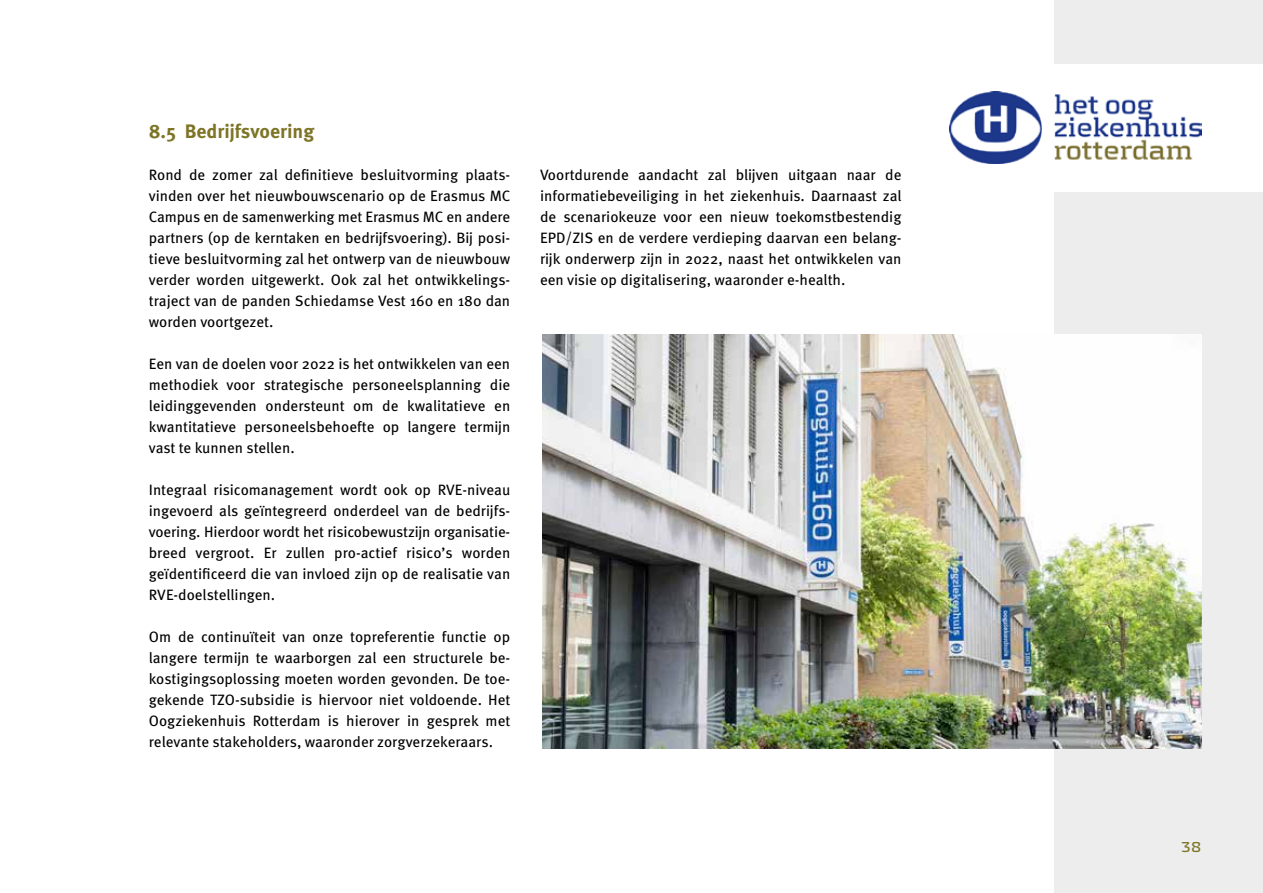
<style>
.page{position:relative;width:1263px;height:893px;background:#fff}
.page>*{position:absolute;margin:0;border:0;box-sizing:border-box;transform-origin:0 0}
.t1{font:700 19.5px "Meta Pro";color:#7d7426}
.t2{font:15px/21px "Meta Pro";color:#000;text-align:justify}
.t3{font:700 15px "Kontrapunkt";color:#7d7426}
</style>
<div class="page">
<div style="left:1054px;top:0;width:209px;height:893px;background:#ededed"></div>
<div style="left:901px;top:64px;width:362px;height:127px;background:#fff"></div>
<img style="left:949px;top:91px;width:252px;height:72px">
<img style="left:542px;top:335px;width:659px;height:413px">
<h1 class="t1" style="left:149px;top:119px;width:167px">8.5 Bedrijfsvoering</h1>
<p class="t2" style="left:149px;top:165px;width:363px">Rond de zomer zal definitieve besluitvorming plaats&shy;vinden over het nieuwbouwscenario op de Erasmus MC Campus en de samenwerking met Erasmus MC en andere partners (op de kerntaken en bedrijfsvoering). Bij posi&shy;tieve besluitvorming zal het ontwerp van de nieuwbouw verder worden uitgewerkt. Ook zal het ontwikkelings&shy;traject van de panden Schiedamse Vest 160 en 180 dan worden voortgezet.</p>
<p class="t2" style="left:149px;top:354px;width:363px">Een van de doelen voor 2022 is het ontwikkelen van een methodiek voor strategische personeelsplanning die leidinggevenden ondersteunt om de kwalitatieve en kwantitatieve personeelsbehoefte op langere termijn vast te kunnen stellen.</p>
<p class="t2" style="left:149px;top:480px;width:363px">Integraal risicomanagement wordt ook op RVE-niveau ingevoerd als geïntegreerd onderdeel van de bedrijfs&shy;voering. Hierdoor wordt het risicobewustzijn organisatie&shy;breed vergroot. Er zullen pro-actief risico’s worden geïdentificeerd die van invloed zijn op de realisatie van RVE-doelstellingen.</p>
<p class="t2" style="left:149px;top:627px;width:363px">Om de continuïteit van onze topreferentie functie op langere termijn te waarborgen zal een structurele be&shy;kostigingsoplossing moeten worden gevonden. De toe&shy;gekende TZO-subsidie is hiervoor niet voldoende. Het Oogziekenhuis Rotterdam is hierover in gesprek met relevante stakeholders, waaronder zorgverzekeraars.</p>
<p class="t2" style="left:540px;top:165px;width:363px">Voortdurende aandacht zal blijven uitgaan naar de informatiebeveiliging in het ziekenhuis. Daarnaast zal de scenariokeuze voor een nieuw toekomstbestendig EPD/ZIS en de verdere verdieping daarvan een belang&shy;rijk onderwerp zijn in 2022, naast het ontwikkelen van een visie op digitalisering, waaronder e-health.</p>
<p class="t3" style="left:1181px;top:838px;width:22px">38</p>
</div>
